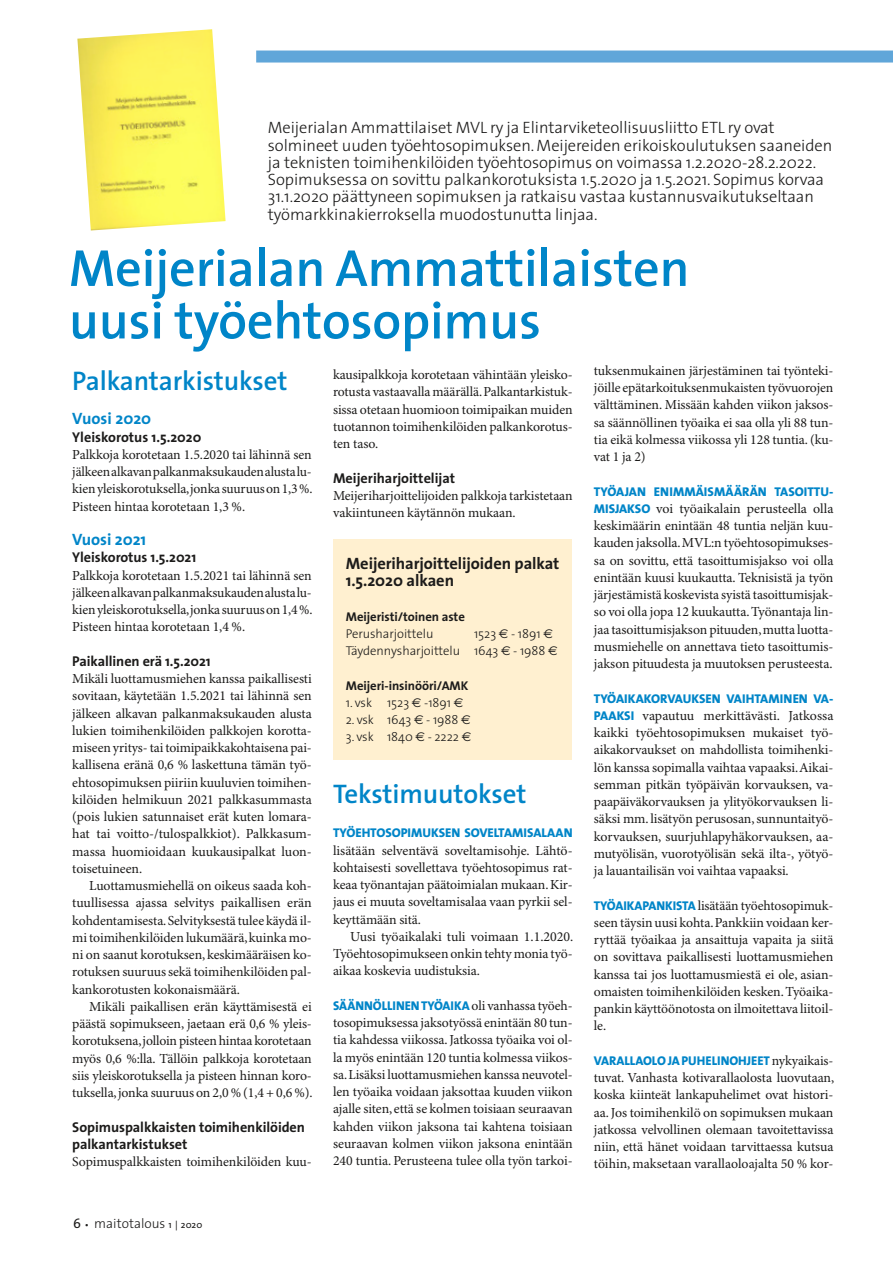
<style>
.page{position:relative;width:893px;height:1263px;background:#fff}
.page>*{position:absolute;margin:0;border:0;box-sizing:border-box;transform-origin:0 0}
.t1{font:600 52.5px/52.5px "The Sans";letter-spacing:-.005em;color:#0085c8}
.t2{font:600 27px "The Sans";letter-spacing:-.005em;color:#0085c8}
.t3{font:300 16.5px/17.2px "The Sans";letter-spacing:-.005em;color:#1c1b1a}
.t4{font:700 16.5px/17.2px "The Sans";letter-spacing:-.005em;color:#1c1b1a}
.t5{font:700 16.5px "The Sans";letter-spacing:-.005em;color:#0085c8}
.t6{font:700 14.25px/17.2px "The Sans";letter-spacing:-.005em;color:#1c1b1a}
.t7{font:13.8px/17.2px "Minion Pro";letter-spacing:-.005em;color:#1c1b1a;text-align:justify}
.t8{font:300 13.5px "The Sans";color:#1c1b1a}
.t9{font:800 12.75px "The Sans";letter-spacing:-.005em;color:#0085c8}
.t10{font:300 12.75px/17.2px "The Sans";letter-spacing:-.005em;color:#1c1b1a}
.t11{font:700 12.75px "The Sans";letter-spacing:-.005em;color:#1c1b1a}
.s1{font-family:"The Sans";font-weight:800;font-size:12.75px;color:#0085c8}
.s2{font-family:"Minion Pro";font-weight:400;font-size:13.8px;color:#1c1b1a}
.s3{font-family:"Euro Sans";font-weight:400}
.s4{font-weight:400}
.s5{font-weight:400;font-size:9.75px}
</style>
<div class="page">
<div style="left:333px;top:540px;width:238px;height:220px;background:#fff0d0"></div>
<div style="left:256px;top:51px;width:637px;height:12px;background:#60a6d9"></div>
<img style="left:77px;top:29px;width:149px;height:202px">
<p class="t3" style="left:268px;top:119px;width:566px">Meijerialan Ammattilaiset MVL ry ja Elintarviketeollisuusliitto ETL ry ovat solmineet uuden työehtosopimuksen. Meijereiden erikoiskoulutuksen saaneiden ja teknisten toimihenkilöiden työehtosopimus on voimassa 1.2.2020-28.2.2022.<br>Sopimuksessa on sovittu palkankorotuksista 1.5.2020 ja 1.5.2021. Sopimus korvaa 31.1.2020 päättyneen sopimuksen ja ratkaisu vastaa kustannusvaikutukseltaan työmarkkinakierroksella muodostunutta linjaa.</p>
<h1 class="t1" style="left:69px;top:240px;width:622px">Meijerialan Ammattilaisten uusi työehtosopimus</h1>
<h2 class="t2" style="left:72px;top:358px;width:217px">Palkantarkistukset</h2>
<p class="t5" style="left:72px;top:405px;width:81px">Vuosi 2020</p>
<p class="t6" style="left:72px;top:428px;width:131px">Yleiskorotus 1.5.2020</p>
<p class="t7" style="left:72px;top:446px;width:242px">Palkkoja korotetaan 1.5.2020 tai lähinnä sen jälkeen alkavan palkanmaksukauden alusta lu&shy;kien yleiskorotuksella, jonka suuruus on 1,3 %.<br>Pisteen hintaa korotetaan 1,3 %.</p>
<p class="t5" style="left:72px;top:526px;width:75px">Vuosi 2021</p>
<p class="t6" style="left:72px;top:548px;width:125px">Yleiskorotus 1.5.2021</p>
<p class="t7" style="left:72px;top:567px;width:242px">Palkkoja korotetaan 1.5.2021 tai lähinnä sen jälkeen alkavan palkanmaksukauden alusta lu&shy;kien yleiskorotuksella, jonka suuruus on 1,4 %.<br>Pisteen hintaa korotetaan 1,4 %.</p>
<p class="t6" style="left:72px;top:652px;width:140px">Paikallinen erä 1.5.2021</p>
<p class="t7" style="left:72px;top:671px;width:241px">Mikäli luottamusmiehen kanssa paikallisesti sovitaan, käytetään 1.5.2021 tai lähinnä sen jälkeen alkavan palkanmaksukauden alusta lukien toimihenkilöiden palkkojen korotta&shy;miseen yritys- tai toimipaikkakohtaisena pai&shy;kallisena eränä 0,6 % laskettuna tämän työ&shy;ehtosopimuksen piiriin kuuluvien toimihen&shy;kilöiden helmikuun 2021 palkkasummasta (pois lukien satunnaiset erät kuten lomara&shy;hat tai voitto-/tulospalkkiot). Palkkasum&shy;massa huomioidaan kuukausipalkat luon&shy;toisetuineen.</p>
<p class="t7" style="left:72px;top:878px;width:241px;text-indent:17px">Luottamusmiehellä on oikeus saada koh&shy;tuullisessa ajassa selvitys paikallisen erän kohdentamisesta. Selvityksestä tulee käydä il&shy;mi toimihenkilöiden lukumäärä, kuinka mo&shy;ni on saanut korotuksen, keskimääräisen ko&shy;rotuksen suuruus sekä toimihenkilöiden pal&shy;kankorotusten kokonaismäärä.</p>
<p class="t7" style="left:72px;top:998px;width:242px;text-indent:17px">Mikäli paikallisen erän käyttämisestä ei päästä sopimukseen, jaetaan erä 0,6 % yleis&shy;korotuksena, jolloin pisteen hintaa korotetaan myös 0,6 %:lla. Tällöin palkkoja korotetaan siis yleiskorotuksella ja pisteen hinnan koro&shy;tuksella, jonka suuruus on 2,0 % (1,4 + 0,6 %).</p>
<p class="t6" style="left:72px;top:1118px;width:234px">Sopimuspalkkaisten toimihenkilöiden palkantarkistukset</p>
<p class="t7" style="left:72px;top:1154px;width:241px">Sopimuspalkkaisten toimihenkilöiden kuu-</p>
<p class="t7" style="left:594px;top:362px;width:241px">tuksenmukainen järjestäminen tai työnteki&shy;jöille epätarkoituksenmukaisten työvuorojen välttäminen. Missään kahden viikon jaksos&shy;sa säännöllinen työaika ei saa olla yli 88 tun&shy;tia eikä kolmessa viikossa yli 128 tuntia. (ku&shy;vat 1 ja 2)</p>
<p class="t9" style="left:594px;top:481px;width:241px">TYÖAJAN ENIMMÄISMÄÄRÄN TASOITTU-</p>
<p class="t7" style="left:594px;top:500px;width:241px"><span class="s1">MISJAKSO</span> voi työaikalain perusteella olla keskimäärin enintään 48 tuntia neljän kuu&shy;kauden jaksolla. MVL:n työehtosopimukses&shy;sa on sovittu, että tasoittumisjakso voi olla enintään kuusi kuukautta. Teknisistä ja työn järjestämistä koskevista syistä tasoittumisjak&shy;so voi olla jopa 12 kuukautta. Työnantaja lin&shy;jaa tasoittumisjakson pituuden, mutta luotta&shy;musmiehelle on annettava tieto tasoittumis&shy;jakson pituudesta ja muutoksen perusteesta.</p>
<p class="t9" style="left:594px;top:688px;width:241px">TYÖAIKAKORVAUKSEN VAIHTAMINEN VA-</p>
<p class="t7" style="left:594px;top:707px;width:241px"><span class="s1">PAAKSI</span> vapautuu merkittävästi. Jatkossa kaikki työehtosopimuksen mukaiset työ&shy;aikakorvaukset on mahdollista toimihenki&shy;lön kanssa sopimalla vaihtaa vapaaksi. Aikai&shy;semman pitkän työpäivän korvauksen, va&shy;paapäiväkorvauksen ja ylityökorvauksen li&shy;säksi mm. lisätyön perusosan, sunnuntaityö&shy;korvauksen, suurjuhlapyhäkorvauksen, aa&shy;mutyölisän, vuorotyölisän sekä ilta-, yötyö&shy;ja lauantailisän voi vaihtaa vapaaksi.</p>
<p class="t7" style="left:594px;top:897px;width:241px"><span class="s1">TYÖAIKAPANKISTA</span> lisätään työehtosopimuk&shy;seen täysin uusi kohta. Pankkiin voidaan ker&shy;ryttää työaikaa ja ansaittuja vapaita ja siitä on sovittava paikallisesti luottamusmiehen kanssa tai jos luottamusmiestä ei ole, asian&shy;omaisten toimihenkilöiden kesken. Työaika&shy;pankin käyttöönotosta on ilmoitettava liitoil&shy;le.</p>
<p class="t9" style="left:594px;top:1050px;width:241px">VARALLAOLO JA PUHELINOHJEET <span class="s2">nykyaikais-</span></p>
<p class="t7" style="left:594px;top:1070px;width:242px">tuvat. Vanhasta kotivarallaolosta luovutaan, koska kiinteät lankapuhelimet ovat histori&shy;aa. Jos toimihenkilö on sopimuksen mukaan jatkossa velvollinen olemaan tavoitettavissa niin, että hänet voidaan tarvittaessa kutsua töihin, maksetaan varallaoloajalta 50 % kor-</p>
<p class="t7" style="left:333px;top:367px;width:241px">kausipalkkoja korotetaan vähintään yleisko&shy;rotusta vastaavalla määrällä. Palkantarkistuk&shy;sissa otetaan huomioon toimipaikan muiden tuotannon toimihenkilöiden palkankorotus&shy;ten taso.</p>
<p class="t6" style="left:333px;top:469px;width:123px">Meijeriharjoittelijat</p>
<p class="t7" style="left:333px;top:487px;width:241px">Meijeriharjoittelijoiden palkkoja tarkistetaan vakiintuneen käytännön mukaan.</p>
<p class="t4" style="left:346px;top:554px;width:215px">Meijeriharjoittelijoiden palkat<br>1.5.2020 alkaen</p>
<p class="t11" style="left:346px;top:606px;width:121px">Meijeristi/toinen aste</p>
<p class="t10" style="left:346px;top:625px;width:89px">Perusharjoittelu</p>
<p class="t10" style="left:346px;top:625px;width:213px;text-indent:128px">1523 <span class="s3">E</span> - 1891 <span class="s3">E<br></span>Täydennysharjoittelu 1643 <span class="s3">E</span> - 1988 <span class="s3">E</span></p>
<p class="t11" style="left:346px;top:675px;width:124px">Meijeri-insinööri/AMK</p>
<p class="t10" style="left:346px;top:694px;width:119px">1. vsk 1523 <span class="s3">E</span> -1891 <span class="s3">E</span></p>
<p class="t10" style="left:346px;top:711px;width:126px">2. vsk 1643 <span class="s3">E</span> - 1988 <span class="s3">E</span></p>
<p class="t10" style="left:346px;top:728px;width:127px">3. vsk 1840 <span class="s3">E</span> - 2222 <span class="s3">E</span></p>
<h2 class="t2" style="left:333px;top:771px;width:195px">Tekstimuutokset</h2>
<p class="t9" style="left:333px;top:822px;width:241px">TYÖEHTOSOPIMUKSEN SOVELTAMISALAAN</p>
<p class="t7" style="left:333px;top:842px;width:241px">lisätään selventävä soveltamisohje. Lähtö&shy;kohtaisesti sovellettava työehtosopimus rat&shy;keaa työnantajan päätoimialan mukaan. Kir&shy;jaus ei muuta soveltamisalaa vaan pyrkii sel&shy;keyttämään sitä.</p>
<p class="t7" style="left:333px;top:928px;width:242px;text-indent:17px">Uusi työaikalaki tuli voimaan 1.1.2020.<br>Työehtosopimukseen onkin tehty monia työ&shy;aikaa koskevia uudistuksia.</p>
<p class="t9" style="left:333px;top:995px;width:241px">SÄÄNNÖLLINEN TYÖAIKA <span class="s2">oli vanhassa työeh-</span></p>
<p class="t7" style="left:333px;top:1015px;width:241px">tosopimuksessa jaksotyössä enintään 80 tun&shy;tia kahdessa viikossa. Jatkossa työaika voi ol&shy;la myös enintään 120 tuntia kolmessa viikos&shy;sa. Lisäksi luottamusmiehen kanssa neuvotel&shy;len työaika voidaan jaksottaa kuuden viikon ajalle siten, että se kolmen toisiaan seuraavan kahden viikon jaksona tai kahtena toisiaan seuraavan kolmen viikon jaksona enintään 240 tuntia. Perusteena tulee olla työn tarkoi-</p>
<p class="t8" style="left:73px;top:1212px;width:131px"><span class="s4">6</span> <span class="s5">•</span> maitotalous <span class="s5">1 | 2020</span></p>
</div>
